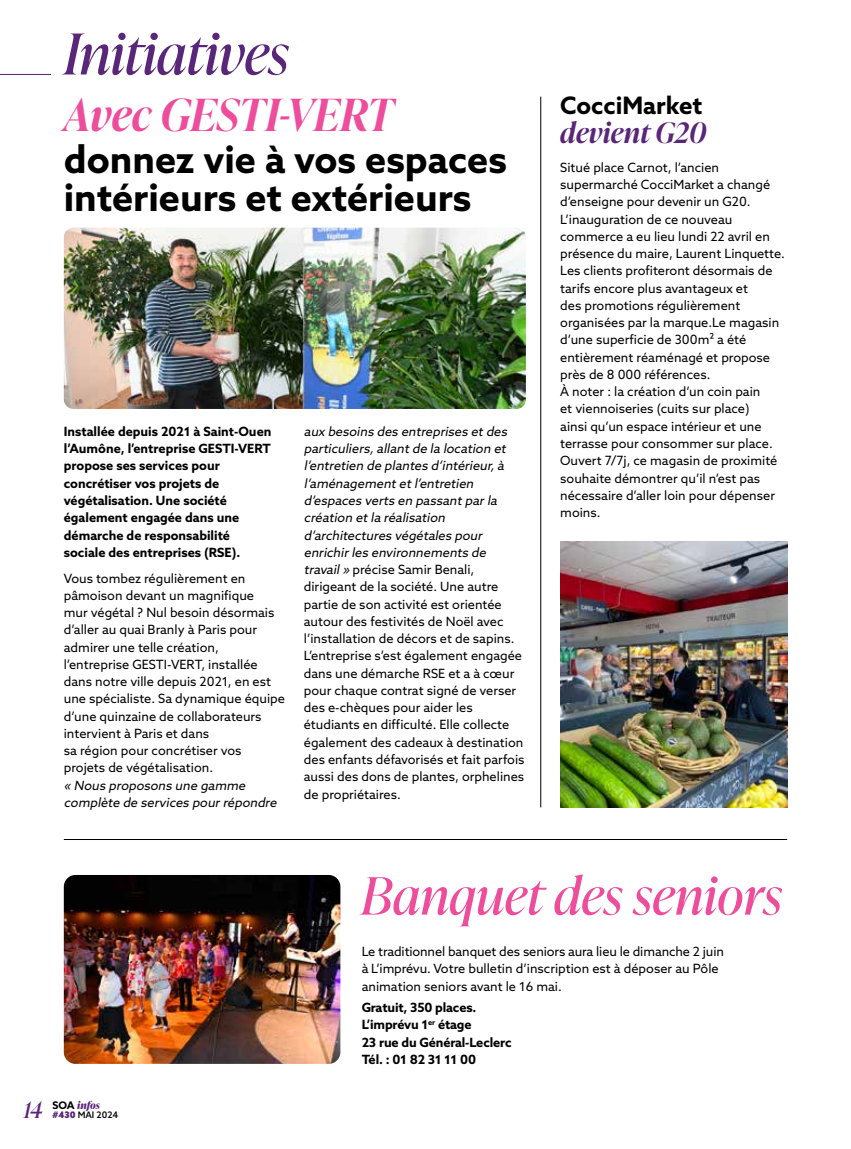
<style>
.page{position:relative;width:851px;height:1149px;background:#fff}
.page>*{position:absolute;margin:0;border:0;box-sizing:border-box;transform-origin:0 0}
.t1{font:italic 56.1px "Ivy Presto Display";color:#5a2679}
.t2{font:italic 51.3px "Ivy Presto Display";letter-spacing:.01em;color:#ee4d9b}
.t3{font:italic 600 44.25px "Ivy Presto Display";letter-spacing:.01em;color:#ee4d9b}
.t4{font:700 37.65px/37.5px "Azo Sans";color:#000}
.t5{font:italic 600 28.2px "Ivy Presto Display";letter-spacing:.01em;color:#5a2679}
.t6{font:700 24px "Azo Sans";color:#000}
.t7{font:12.75px/17.2px "Azo Sans";color:#000}
.t8{font:700 12.75px/17.2px "Azo Sans";color:#000}
.t9{font:italic 12.75px/17.2px "Azo Sans";color:#000}
.t10{font:italic 700 10.5px "Ivy Presto Display";color:#5a2679}
.t11{font:500 9px "Azo Sans";color:#000}
.s1{font-style:italic}
.s2{font-weight:400;font-size:22.8px}
.s3{font-family:"Azo Sans";font-style:normal;color:#000}
.s4{font-weight:900;color:#5a2679}
</style>
<div class="page">
<hr style="left:0;top:74px;width:51px;height:1px;background:#5a2679">
<img style="left:64px;top:227px;width:462px;height:182px">
<hr style="left:64px;top:839px;width:723px;height:1px;background:#000">
<hr style="left:540px;top:97px;width:1px;height:710px;background:#000">
<img style="left:560px;top:541px;width:227px;height:266px">
<img style="left:64px;top:875px;width:276px;height:188px">
<h1 class="t1" style="left:64px;top:14px;width:226px">Initiatives</h1>
<h3 class="t3" style="left:64px;top:83px;width:331px">Avec GESTI-VERT</h3>
<h3 class="t4" style="left:64px;top:140px;width:444px">donnez vie à vos espaces intérieurs et extérieurs</h3>
<p class="t8" style="left:64px;top:422px;width:209px">Installée depuis 2021 à Saint-Ouen l’Aumône, l’entreprise GESTI-VERT propose ses services pour concrétiser vos projets de végétalisation. Une société également engagée dans une démarche de responsabilité sociale des entreprises (RSE).</p>
<p class="t7" style="left:64px;top:569px;width:222px">Vous tombez régulièrement en pâmoison devant un magnifique<br>mur végétal ? Nul besoin désormais d’aller au quai Branly à Paris pour admirer une telle création, l’entreprise GESTI-VERT, installée dans notre ville depuis 2021, en est une spécialiste. Sa dynamique équipe d’une quinzaine de collaborateurs intervient à Paris et dans<br>sa région pour concrétiser vos projets de végétalisation.</p>
<p class="t9" style="left:64px;top:776px;width:217px">« Nous proposons une gamme complète de services pourrépondre</p>
<p class="t7" style="left:304px;top:422px;width:222px"><span class="s1">aux besoins des entreprises etdes particuliers,allantde la location et l’entretien de plantes d’intérieur,à l’aménagementetl’entretien d’espaces verts en passantparla création etla réalisation d’architectures végétales pour enrichirles environnements de travail»</span> précise Samir Benali, dirigeant de la société. Une autre partie de son activité est orientée autour des festivités de Noël avec l’installation de décors et de sapins.<br>L’entreprise s’est également engagée dans une démarche RSE et a à cœur pour chaque contrat signé de verser des e-chèques pour aider les étudiants en difficulté. Elle collecte également des cadeaux à destination des enfants défavorisés et fait parfois aussi des dons de plantes, orphelines de propriétaires.</p>
<h3 class="t6" style="left:560px;top:90px;width:144px">CocciMarket</h3>
<h3 class="t5" style="left:560px;top:112px;width:148px">devient G20</h3>
<p class="t7" style="left:560px;top:158px;width:226px">Situé place Carnot, l’ancien supermarché CocciMarket a changé d’enseigne pour devenir un G20.<br>L’inauguration de ce nouveau commerce a eu lieu lundi 22 avril en présence du maire, Laurent Linquette.<br>Les clients profiteront désormais de tarifs encore plus avantageux et<br>des promotions régulièrement organisées par la marque.Le magasin d’une superficie de 300m² a été entièrement réaménagé et propose près de 8 000 références.<br>À noter : la création d’un coin pain<br>et viennoiseries (cuits sur place)<br>ainsi qu’un espace intérieur et une terrasse pour consommer sur place.<br>Ouvert 7/7j, ce magasin de proximité souhaite démontrer qu’il n’est pas nécessaire d’aller loin pour dépenser moins.</p>
<h2 class="t2" style="left:361px;top:858px;width:422px">Banquet des seniors</h2>
<p class="t10" style="left:23px;top:1097px;width:78px"><span class="s2">14</span> <span class="s3">SOA</span> infos</p>
<p class="t11" style="left:52px;top:1108px;width:67px"><span class="s4">#430</span> MAI 2024</p>
<p class="t7" style="left:361px;top:942px;width:363px">Le traditionnel banquet des seniors aura lieu le dimanche 2 juin à L’imprévu. Votre bulletin d’inscription est à déposer au Pôle animation seniors avant le 16 mai.</p>
<p class="t8" style="left:361px;top:998px;width:151px">Gratuit, 350 places.<br>L’imprévu 1<sup>er</sup> étage<br>23 rue du Général-Leclerc<br>Tél. : 01 82 31 11 00</p>
</div>
